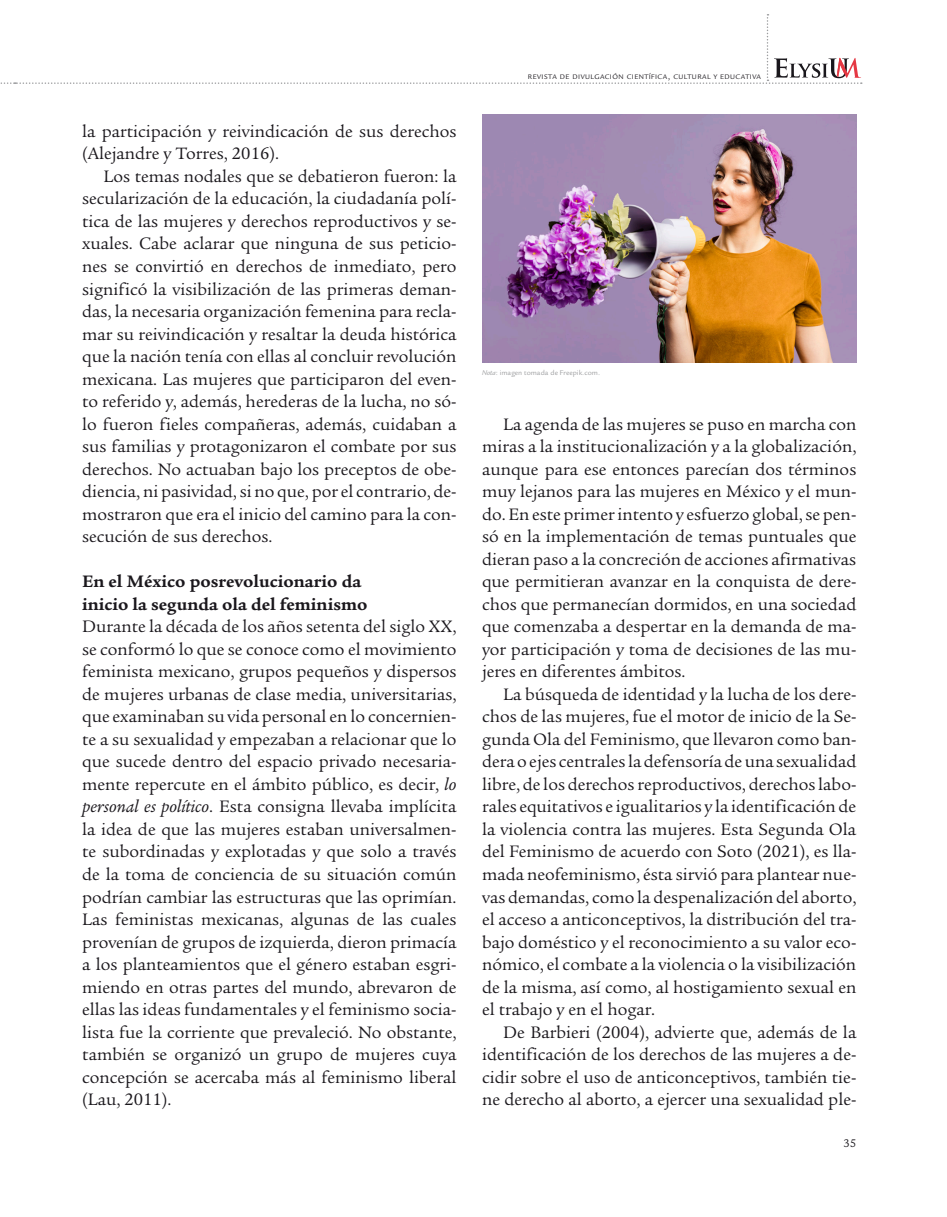
<style>
.page{position:relative;width:947px;height:1217px;background:#fff}
.page>*{position:absolute;margin:0;border:0;box-sizing:border-box;transform-origin:0 0}
.texto{font:18px/22.5px "Legacy Serif Std";color:#1a171c;text-align:justify}
.texto_s_s{font:18px/22.5px "Legacy Serif Std";color:#1a171c;text-align:justify}
.subtitulo{font:700 18px/22.5px "Legacy Serif Std";color:#1a171c}
.t1{font:12px "Legacy Sans Std";color:#1a171c}
.t2{font:7.5px "Legacy Sans Std";color:#9d9ea0}
.t3{font:7.2px "Legacy Sans Std Book SC800";letter-spacing:.06em;color:#1a171c}
.s1{font-style:italic}
.s2{font-size:9px}
</style>
<div class="page">
<svg style="left:0;top:14px;width:861px;height:70px"></svg>
<img style="left:482px;top:114px;width:373px;height:248px">
<p class="texto" style="left:82px;top:120px;width:375px">la participación y reivindicación de sus derechos (Alejandre y Torres, 2016).</p>
<p class="texto" style="left:82px;top:165px;width:375px;text-indent:21px">Los temas nodales que se debatieron fueron: la secularización de la educación, la ciudadanía polí- tica de las mujeres y derechos reproductivos y se&shy;xuales. Cabe aclarar que ninguna de sus peticio&shy;nes se convirtió en derechos de inmediato, pero significó la visibilización de las primeras deman&shy;das, la necesaria organización femenina para recla&shy;mar su reivindicación y resaltar la deuda histórica que la nación tenía con ellas al concluir revolución mexicana. Las mujeres que participaron del even&shy;to referido y, además, herederas de la lucha, no só&shy;lo fueron fieles compañeras, además, cuidaban a sus familias y protagonizaron el combate por sus derechos. No actuaban bajo los preceptos de obe&shy;diencia, ni pasividad, si no que, por el contrario, de&shy;mostraron que era el inicio del camino para la con&shy;secución de sus derechos.</p>
<p class="subtitulo" style="left:82px;top:570px;width:286px">En el México posrevolucionario da inicio la segunda ola del feminismo</p>
<p class="texto_s_s" style="left:82px;top:615px;width:376px">Durante la década de los años setenta del siglo XX, se conformó lo que se conoce como el movimiento feminista mexicano, grupos pequeños y dispersos de mujeres urbanas de clase media, universitarias, que examinaban su vida personal en lo concernien&shy;te a su sexualidad y empezaban a relacionar que lo que sucede dentro del espacio privado necesaria&shy;mente repercute en el ámbito público, es decir, <span class="s1">lo personal es político</span>. Esta consigna llevaba implícita la idea de que las mujeres estaban universalmen&shy;te subordinadas y explotadas y que solo a través de la toma de conciencia de su situación común podrían cambiar las estructuras que las oprimían.<br>Las feministas mexicanas, algunas de las cuales provenían de grupos de izquierda, dieron primacía a los planteamientos que el género estaban esgri&shy;miendo en otras partes del mundo, abrevaron de ellas las ideas fundamentales y el feminismo socia&shy;lista fue la corriente que prevaleció. No obstante, también se organizó un grupo de mujeres cuya concepción se acercaba más al feminismo liberal (Lau, 2011).</p>
<p class="t3" style="left:527px;top:72px;width:234px">REVISTA DE DIVULGACIÓN CIENTÍFICA<span class="s2">,</span> CULTURAL Y EDUCATIVA</p>
<p class="t2" style="left:482px;top:368px;width:119px"><span class="s1">Nota</span>: imagen tomada de Freepik.com.</p>
<p class="texto" style="left:482px;top:413px;width:376px;text-indent:21px">La agenda de las mujeres se puso en marcha con miras a la institucionalización y a la globalización, aunque para ese entonces parecían dos términos muy lejanos para las mujeres en México y el mun&shy;do. En este primer intento y esfuerzo global, se pen&shy;só en la implementación de temas puntuales que dieran paso a la concreción de acciones afirmativas que permitieran avanzar en la conquista de dere&shy;chos que permanecían dormidos, en una sociedad que comenzaba a despertar en la demanda de ma&shy;yor participación y toma de decisiones de las mu&shy;jeres en diferentes ámbitos.</p>
<p class="texto" style="left:482px;top:683px;width:376px;text-indent:21px">La búsqueda de identidad y la lucha de los dere&shy;chos de las mujeres, fue el motor de inicio de la Se&shy;gunda Ola del Feminismo, que llevaron como ban&shy;dera o ejes centrales la defensoría de una sexualidad libre, de los derechos reproductivos, derechos labo&shy;rales equitativos e igualitarios y la identificación de la violencia contra las mujeres. Esta Segunda Ola del Feminismo de acuerdo con Soto (2021), es lla&shy;mada neofeminismo, ésta sirvió para plantear nue&shy;vas demandas, como la despenalización del aborto, el acceso a anticonceptivos, la distribución del tra&shy;bajo doméstico y el reconocimiento a su valor eco&shy;nómico, el combate a la violencia o la visibilización de la misma, así como, al hostigamiento sexual en el trabajo y en el hogar.</p>
<p class="texto" style="left:482px;top:1020px;width:375px;text-indent:21px">De Barbieri (2004), advierte que, además de la identificación de los derechos de las mujeres a de&shy;cidir sobre el uso de anticonceptivos, también tie&shy;ne derecho al aborto, a ejercer una sexualidad ple-</p>
<p class="t1" style="left:843px;top:1136px;width:14px">35</p>
</div>
